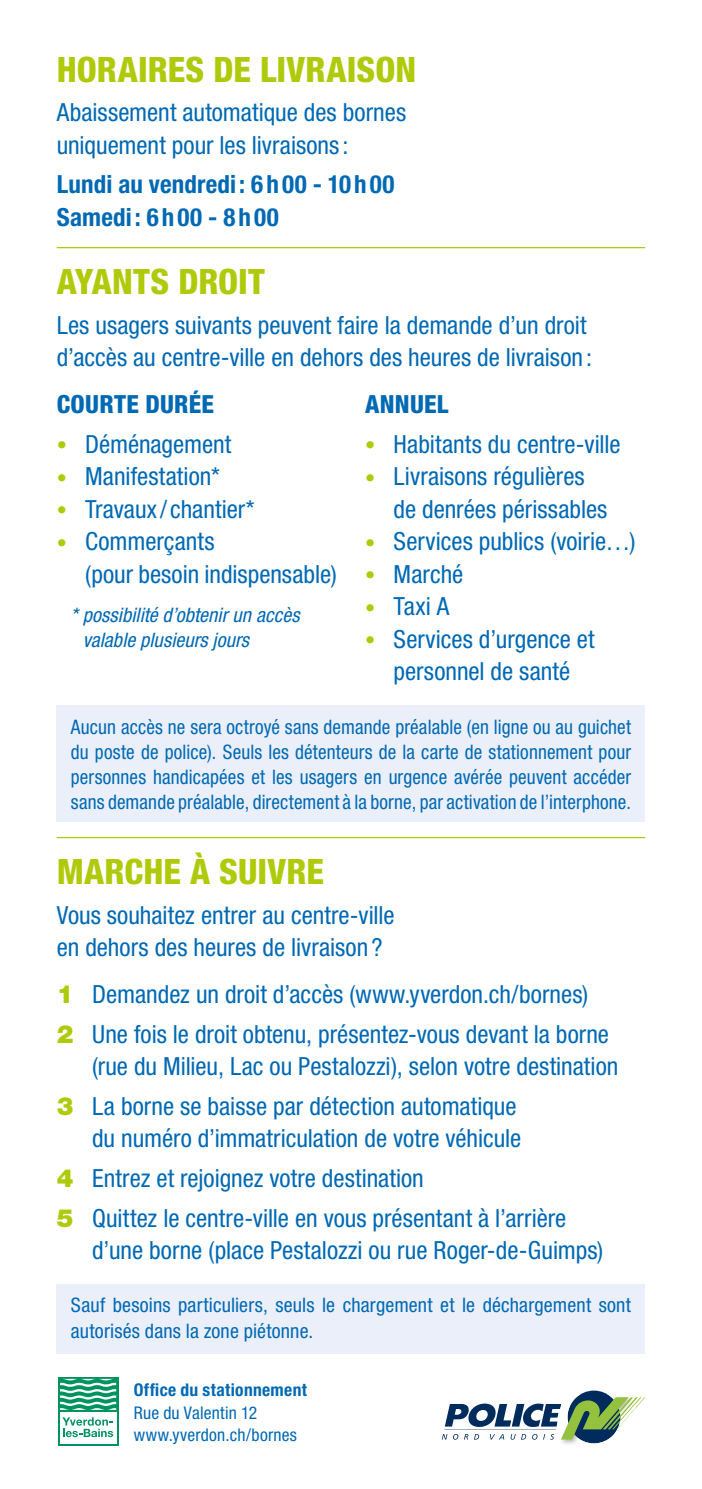
<style>
.page{position:relative;width:702px;height:1489px;background:#fff}
.page>*{position:absolute;margin:0;border:0;box-sizing:border-box;transform-origin:0 0}
.t1{font:800 condensed 35px "Helvetica Neue LT Std";color:#afca0b}
.t2{font:condensed 25px/32.5px "Helvetica Neue LT Std";color:#0069b4}
.t3{font:700 condensed 25px/32.5px "Helvetica Neue LT Std";letter-spacing:.01em;color:#0069b4}
.t4{font:800 condensed 25px "Helvetica Neue LT Std";letter-spacing:.01em;color:#0069b4}
.t5{font:condensed 20px/25px "Helvetica Neue LT Std";letter-spacing:.01em;color:#0069b4;text-align:justify;scale:.96 1}
.t6{font:condensed 20px/25px "Helvetica Neue LT Std";letter-spacing:.01em;color:#0069b4}
.t7{font:italic condensed 20px/25px "Helvetica Neue LT Std";letter-spacing:.005em;color:#0069b4}
.t8{font:condensed 17.5px/22.5px "Helvetica Neue LT Std";letter-spacing:.015em;color:#0069b4}
.t9{font:700 condensed 17.5px "Helvetica Neue LT Std";letter-spacing:.02em;color:#0069b4}
.s1{font-weight:800;font-stretch:normal;font-size:20.25px;color:#afca0b}
.s2{font-weight:900;font-stretch:normal;color:#afca0b}
</style>
<div class="page">
<hr style="left:57px;top:247px;width:588px;height:1px;background:#afca0b">
<div style="left:57px;top:705px;width:588px;height:116px;background:#eaeffa"></div>
<hr style="left:57px;top:837px;width:588px;height:1px;background:#afca0b">
<div style="left:57px;top:1283px;width:588px;height:70px;background:#eaeffa"></div>
<img style="left:561px;top:1393px;width:49px;height:51px">
<svg style="left:442px;top:1396px;width:203px;height:43px"></svg>
<svg style="left:58px;top:1377px;width:61px;height:69px"></svg>
<svg style="left:58px;top:1377px;width:60px;height:68px"></svg>
<div style="left:60px;top:1411px;width:56px;height:31px;background:#fff"></div>
<svg style="left:60px;top:1378px;width:56px;height:31px"></svg>
<svg style="left:62px;top:1417px;width:51px;height:19px"></svg>
<h1 class="t1" style="left:57px;top:48px;width:361px">HORAIRES DE LIVRAISON</h1>
<p class="t2" style="left:57px;top:96px;width:351px">Abaissement automatique des bornes uniquement pour les livraisons :</p>
<p class="t3" style="left:57px;top:168px;width:339px">Lundi au vendredi : 6h00 - 10h 00<br>Samedi: 6h00 - 8h00</p>
<h1 class="t1" style="left:57px;top:260px;width:210px">AYANTS DROIT</h1>
<p class="t2" style="left:57px;top:309px;width:537px">Les usagers suivants peuvent faire la demande d’un droit d’accès au centre-ville en dehors des heures de livraison :</p>
<p class="t4" style="left:57px;top:389px;width:159px">COURTE DURÉE</p>
<p class="t2" style="left:57px;top:427px;width:176px"><span class="s1">•</span> Déménagement</p>
<p class="t2" style="left:57px;top:460px;width:165px"><span class="s1">•</span> Manifestation*</p>
<p class="t2" style="left:57px;top:492px;width:199px"><span class="s1">•</span> Travaux / chantier*</p>
<p class="t2" style="left:85px;top:525px;width:253px;text-indent:-28px"><span class="s1">•</span> Commerçants<br>(pour besoin indispensable)</p>
<p class="t7" style="left:83px;top:603px;width:218px;text-indent:-12px">* possibilité d’obtenir un accès valable plusieurs jours</p>
<p class="t4" style="left:365px;top:389px;width:85px">ANNUEL</p>
<p class="t2" style="left:365px;top:427px;width:257px"><span class="s1">•</span> Habitants du centre-ville</p>
<p class="t2" style="left:393px;top:460px;width:215px;text-indent:-28px"><span class="s1">•</span> Livraisons régulières de denrées périssables</p>
<p class="t2" style="left:365px;top:525px;width:272px"><span class="s1">•</span> Services publics (voirie…)</p>
<p class="t2" style="left:365px;top:557px;width:100px"><span class="s1">•</span> Marché</p>
<p class="t2" style="left:365px;top:590px;width:86px"><span class="s1">•</span> Taxi A</p>
<p class="t2" style="left:365px;top:622px;width:231px;text-align:center"><span class="s1">•</span> Services d’urgence et personnel de santé</p>
<p class="t5" style="left:71px;top:714px;width:585px">Aucun accès ne sera octroyé sans demande préalable (en ligne ou au guichet du poste de police). Seuls les détenteurs de la carte de stationnement pour personnes handicapées et les usagers en urgence avérée peuvent accéder sans demande préalable, directement à la borne, par activation de l’interphone.</p>
<h1 class="t1" style="left:57px;top:850px;width:269px">MARCHE À SUIVRE</h1>
<p class="t2" style="left:57px;top:898px;width:339px">Vous souhaitez entrer au centre-ville en dehors des heures de livraison ?</p>
<p class="t2" style="left:57px;top:974px;width:554px;line-height:39.5px"><span class="s2">1</span> Demandez un droit d’accès (www.yverdon.ch/bornes)<br><span class="s2">2</span> Une fois le droit obtenu, présentez-vous devant la borne</p>
<p class="t2" style="left:57px;top:1046px;width:563px;line-height:39.5px;text-indent:35px">(rue du Milieu, Lac ou Pestalozzi), selon votre destination<br><span class="s2">3</span> La borne se baisse par détection automatique</p>
<p class="t2" style="left:57px;top:1118px;width:511px;line-height:39.5px;text-indent:35px">du numéro d’immatriculation de votre véhicule<br><span class="s2">4</span> Entrez et rejoignez votre destination<br><span class="s2">5</span> Quittez le centre-ville en vous présentant à l’arrière</p>
<p class="t2" style="left:92px;top:1233px;width:512px">d’une borne (place Pestalozzi ou rue Roger-de-Guimps)</p>
<p class="t6" style="left:71px;top:1292px;width:561px">Sauf besoins particuliers, seuls le chargement et le déchargement sont autorisés dans la zone piétonne.</p>
<p class="t9" style="left:134px;top:1379px;width:175px">Office du stationnement</p>
<p class="t8" style="left:134px;top:1400px;width:165px">Rue du Valentin 12 www.yverdon.ch/bornes</p>
</div>
